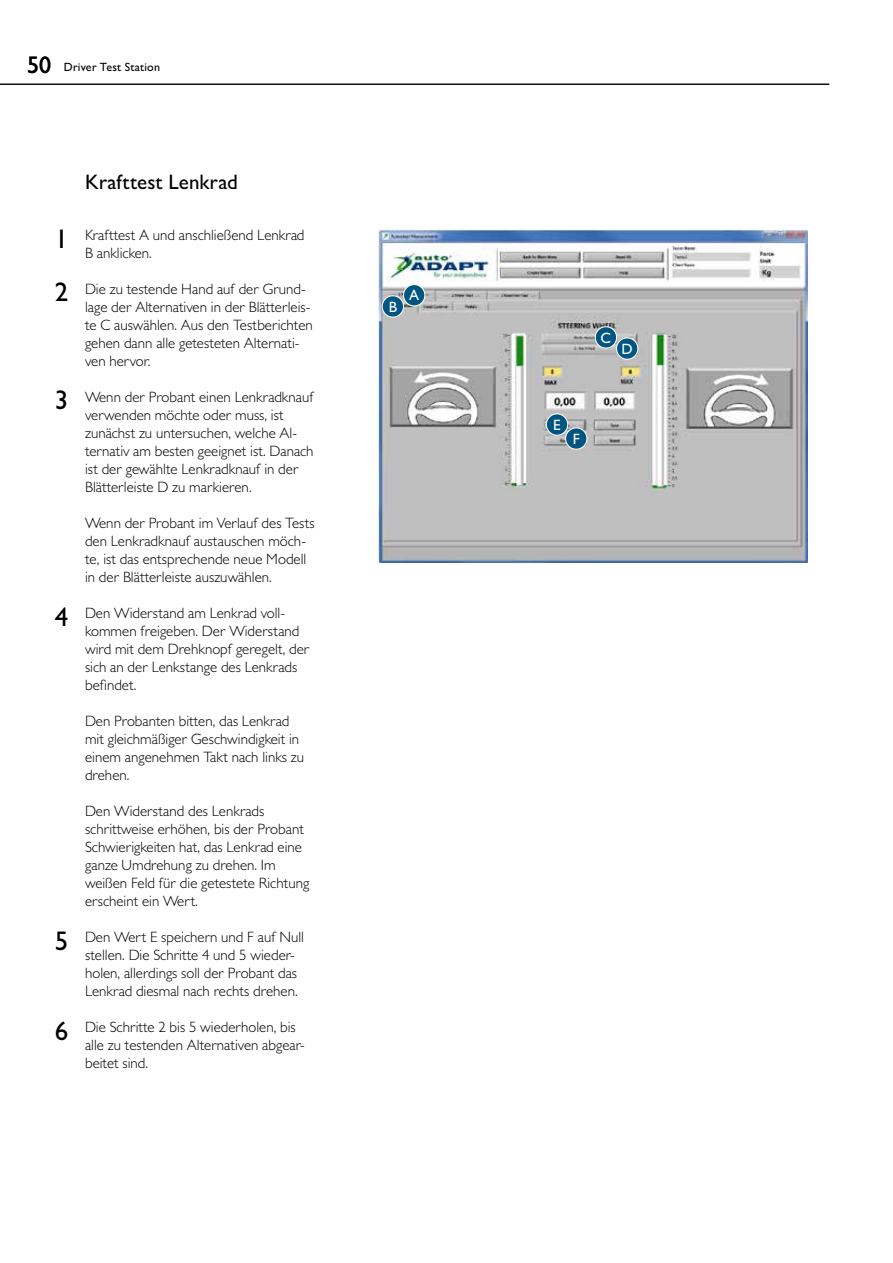
<style>
.page{position:relative;width:893px;height:1263px;background:#fff}
.page>*{position:absolute;margin:0;border:0;box-sizing:border-box;transform-origin:0 0}
.t1{font:500 27px "Gill Sans MT Pro";color:#000}
.t2{font:500 21px "Gill Sans MT Pro";letter-spacing:.005em;color:#000}
.t3{font:300 15px/18px "Gill Sans MT Pro";color:#000}
.t4{font:500 15px "Gill Sans MT Pro";color:#fff}
.t5{font:500 12px "Gill Sans MT Pro";letter-spacing:.015em;color:#000}
.s1{font-size:24px}
.s2{font-weight:500;font-size:27px}
</style>
<div class="page">
<hr style="left:0;top:84px;width:829px;height:1px;background:#000">
<img style="left:378px;top:230px;width:430px;height:333px">
<div style="left:403px;top:285px;width:22px;height:21px;background:#005681;border-radius:50%"></div>
<div style="left:403px;top:284px;width:22px;height:22px;border:1px solid #fff;border-radius:50%"></div>
<div style="left:382px;top:296px;width:22px;height:21px;background:#005681;border-radius:50%"></div>
<div style="left:382px;top:295px;width:22px;height:23px;border:1px solid #fff;border-radius:50%"></div>
<div style="left:595px;top:327px;width:22px;height:21px;background:#005681;border-radius:50%"></div>
<div style="left:595px;top:326px;width:22px;height:23px;border:1px solid #fff;border-radius:50%"></div>
<div style="left:616px;top:338px;width:22px;height:21px;background:#005681;border-radius:50%"></div>
<div style="left:616px;top:337px;width:22px;height:23px;border:1px solid #fff;border-radius:50%"></div>
<div style="left:546px;top:414px;width:22px;height:21px;background:#005681;border-radius:50%"></div>
<div style="left:546px;top:413px;width:22px;height:23px;border:1px solid #fff;border-radius:50%"></div>
<div style="left:566px;top:428px;width:21px;height:21px;background:#005681;border-radius:50%"></div>
<div style="left:565px;top:427px;width:22px;height:23px;border:1px solid #fff;border-radius:50%"></div>
<p class="t5" style="left:27px;top:60px;width:135px"><span class="s1">50</span> Driver Test Station</p>
<h2 class="t2" style="left:85px;top:169px;width:154px">Krafttest Lenkrad</h2>
<p class="t3" style="left:85px;top:226px;width:221px;text-indent:-30px"><span class="s2">1</span> Krafttest A und anschließend Lenkrad<br>B anklicken.</p>
<p class="t3" style="left:85px;top:280px;width:229px">Die zu testende Hand auf der Grund&shy;lage der Alternativen in der Blätterleis&shy;te C auswählen. Aus den Testberichten gehen dann alle getesteten Alternati&shy;ven hervor.</p>
<p class="t3" style="left:85px;top:388px;width:230px">Wenn der Probant einen Lenkradknauf verwenden möchte oder muss, ist zunächst zu untersuchen, welche Al&shy;ternativ am besten geeignet ist. Danach ist der gewählte Lenkradknauf in der Blätterleiste D zu markieren.</p>
<p class="t3" style="left:85px;top:514px;width:231px">Wenn der Probant im Verlauf des Tests den Lenkradknauf austauschen möch&shy;te, ist das entsprechende neue Modell in der Blätterleiste auszuwählen.</p>
<p class="t3" style="left:85px;top:604px;width:226px">Den Widerstand am Lenkrad voll&shy;kommen freigeben. Der Widerstand wird mit dem Drehknopf geregelt, der sich an der Lenkstange des Lenkrads befindet.</p>
<p class="t3" style="left:85px;top:712px;width:221px">Den Probanten bitten, das Lenkrad mit gleichmäßiger Geschwindigkeit in einem angenehmen Takt nach links zu drehen.</p>
<p class="t3" style="left:85px;top:802px;width:226px">Den Widerstand des Lenkrads schrittweise erhöhen, bis der Probant<br>Schwierigkeiten hat, das Lenkrad eine ganze Umdrehung zu drehen. Im weißen Feld für die getestete Richtung erscheint ein Wert.</p>
<p class="t3" style="left:85px;top:928px;width:221px">Den Wert E speichern und F auf Null stellen. Die Schritte 4 und 5 wieder&shy;holen, allerdings soll der Probant das Lenkrad diesmal nach rechts drehen.</p>
<p class="t3" style="left:85px;top:1018px;width:221px">Die Schritte 2 bis 5 wiederholen, bis alle zu testenden Alternativen abgear&shy;beitet sind.</p>
<h1 class="t1" style="left:55px;top:276px;width:15px">2</h1>
<h1 class="t1" style="left:55px;top:383px;width:15px">3</h1>
<h1 class="t1" style="left:55px;top:600px;width:15px">4</h1>
<h1 class="t1" style="left:55px;top:924px;width:15px">5</h1>
<h1 class="t1" style="left:55px;top:1015px;width:15px">6</h1>
<p class="t4" style="left:389px;top:298px;width:10px">B</p>
<p class="t4" style="left:409px;top:286px;width:12px">A</p>
<p class="t4" style="left:601px;top:328px;width:12px">C</p>
<p class="t4" style="left:622px;top:340px;width:13px">D</p>
<p class="t4" style="left:553px;top:416px;width:9px">E</p>
<p class="t4" style="left:573px;top:430px;width:9px">F</p>
</div>
